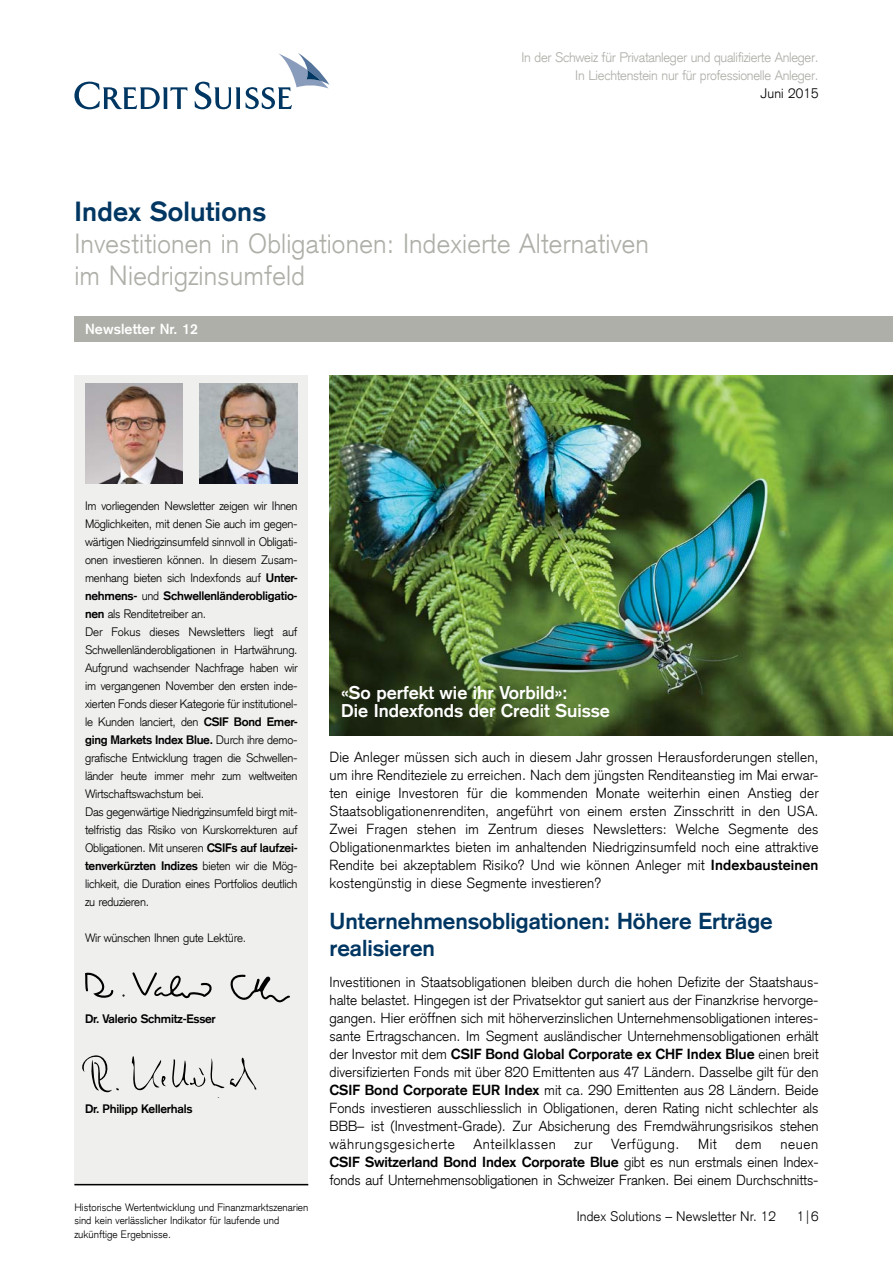
<style>
.page{position:relative;width:893px;height:1263px;background:#fff}
.page>*{position:absolute;margin:0;border:0;box-sizing:border-box;transform-origin:0 0}
.t1{font:300 27px/32.2px "Credit Suisse Type";letter-spacing:.01em;color:#adafa8}
.t2{font:700 27px "Credit Suisse Type";letter-spacing:.01em;color:#003662}
.t3{font:700 22.5px/27px "Credit Suisse Type";color:#003662}
.t4{font:700 18px/18px "Credit Suisse Type";color:#fff}
.t5{font:300 14.25px/18px "Credit Suisse Type";letter-spacing:.01em;color:#000;text-align:justify}
.t6{font:300 14.25px "Credit Suisse Type";letter-spacing:.04em;color:#000}
.t7{font:700 14.25px "Credit Suisse Type";letter-spacing:.01em;color:#fff}
.t8{font:300 13.5px/18px "Credit Suisse Type";letter-spacing:-.02em;color:#adafa8;text-align:right}
.t9{font:300 13.5px "Credit Suisse Type";letter-spacing:.01em;color:#000}
.t10{font:300 12px/18px "Credit Suisse Type";letter-spacing:-.02em;color:#000}
.t11{font:700 12px "Credit Suisse Type";letter-spacing:-.02em;color:#000}
.t12{font:300 10.5px/13.5px "Credit Suisse Type";color:#000}
.s1{font-weight:700}
</style>
<div class="page">
<svg style="left:74px;top:82px;width:113px;height:27px"></svg>
<svg style="left:195px;top:53px;width:134px;height:56px"></svg>
<div style="left:74px;top:316px;width:819px;height:25px;background:#adafa8"></div>
<div style="left:74px;top:375px;width:234px;height:810px;background:#efefee"></div>
<img style="left:85px;top:384px;width:98px;height:99px">
<img style="left:200px;top:384px;width:98px;height:99px">
<hr style="left:74px;top:1184px;width:234px;height:1px;background:#000">
<img style="left:330px;top:375px;width:563px;height:360px">
<svg style="left:85px;top:972px;width:28px;height:26px"></svg>
<svg style="left:230px;top:974px;width:60px;height:28px"></svg>
<svg style="left:132px;top:972px;width:80px;height:26px"></svg>
<svg style="left:230px;top:1057px;width:27px;height:33px"></svg>
<svg style="left:82px;top:1055px;width:37px;height:38px"></svg>
<svg style="left:131px;top:1056px;width:93px;height:42px"></svg>
<p class="t8" style="left:521px;top:49px;width:299px">In der Schweiz für Privatanleger und qualifizierte Anleger.<br>In Liechtenstein nur für professionelle Anleger.</p>
<p class="t9" style="left:761px;top:85px;width:59px">Juni 2015</p>
<h1 class="t2" style="left:74px;top:195px;width:193px">Index Solutions</h1>
<h1 class="t1" style="left:74px;top:227px;width:576px">Investitionen in Obligationen: Indexierte Alternativen im Niedrigzinsumfeld</h1>
<p class="t7" style="left:85px;top:320px;width:114px">Newsletter Nr. 12</p>
<p class="t10" style="left:85px;top:497px;width:214px">Im vorliegenden Newsletter zeigen wir Ihnen Möglichkeiten, mit denen Sie auch im gegen&shy;wärtigen Niedrigzinsumfeld sinnvoll in Obligati&shy;onen investieren können. In diesem Zusam&shy;menhang bieten sich Indexfonds auf <span class="s1">Unter&shy;nehmens-</span> und <span class="s1">Schwellenländerobligatio&shy;nen</span> als Renditetreiber an.<br>Der Fokus dieses Newsletters liegt auf Schwellenländerobligationen in Hartwährung.<br>Aufgrund wachsender Nachfrage haben wir im vergangenen November den ersten inde&shy;xierten Fonds dieser Kategorie für institutionel&shy;le Kunden lanciert, den <span class="s1">CSIF Bond Emer&shy;ging Markets Index Blue.</span> Durch ihre demo&shy;grafische Entwicklung tragen die Schwellen&shy;länder heute immer mehr zum weltweiten Wirtschaftswachstum bei.<br>Das gegenwärtige Niedrigzinsumfeld birgt mit&shy;telfristig das Risiko von Kurskorrekturen auf Obligationen. Mit unseren <span class="s1">CSIFs auf laufzei&shy;tenverkürzten Indizes</span> bieten wir die Mög&shy;lichkeit, die Duration eines Portfolios deutlich zu reduzieren.</p>
<p class="t10" style="left:85px;top:929px;width:163px">Wir wünschen Ihnen gute Lektüre.</p>
<p class="t11" style="left:85px;top:1012px;width:132px">Dr. Valerio Schmitz-Esser</p>
<p class="t11" style="left:85px;top:1102px;width:109px">Dr. Philipp Kellerhals</p>
<p class="t12" style="left:74px;top:1200px;width:236px">Historische Wertentwicklung und Finanzmarktszenarien sind kein verlässlicher Indikator für laufende und zukünftige Ergebnisse.</p>
<p class="t4" style="left:341px;top:684px;width:270px">«So perfekt wie ihr Vorbild»:<br>Die Indexfonds der Credit Suisse</p>
<p class="t5" style="left:330px;top:748px;width:491px">Die Anleger müssen sich auch in diesem Jahr grossen Herausforderungen stellen, um ihre Renditeziele zu erreichen. Nach dem jüngsten Renditeanstieg im Mai erwar&shy;ten einige Investoren für die kommenden Monate weiterhin einen Anstieg der Staatsobligationenrenditen, angeführt von einem ersten Zinsschritt in den USA.<br>Zwei Fragen stehen im Zentrum dieses Newsletters: Welche Segmente des Obligationenmarktes bieten im anhaltenden Niedrigzinsumfeld noch eine attraktive Rendite bei akzeptablem Risiko? Und wie können Anleger mit <span class="s1">Indexbausteinen </span>kostengünstig in diese Segmente investieren?</p>
<h2 class="t3" style="left:330px;top:908px;width:445px">Unternehmensobligationen: Höhere Erträge realisieren</h2>
<p class="t5" style="left:330px;top:973px;width:491px">Investitionen in Staatsobligationen bleiben durch die hohen Defizite der Staatshaus&shy;halte belastet. Hingegen ist der Privatsektor gut saniert aus der Finanzkrise hervorge&shy;gangen. Hier eröffnen sich mit höherverzinslichen Unternehmensobligationen interes&shy;sante Ertragschancen. Im Segment ausländischer Unternehmensobligationen erhält der Investor mit dem <span class="s1">CSIF Bond Global Corporate ex CHF Index Blue</span> einen breit diversifizierten Fonds mit über 820 Emittenten aus 47 Ländern. Dasselbe gilt für den <span class="s1">CSIF Bond Corporate EUR Index</span> mit ca. 290 Emittenten aus 28 Ländern. Beide Fonds investieren ausschliesslich in Obligationen, deren Rating nicht schlechter als BBB– ist (Investment-Grade). Zur Absicherung des Fremdwährungsrisikos stehen währungsgesicherte</p>
<p class="t6" style="left:473px;top:1136px;width:84px">Anteilklassen</p>
<p class="t5" style="left:575px;top:1135px;width:19px">zur</p>
<p class="t6" style="left:611px;top:1136px;width:70px">Verfügung.</p>
<p class="t5" style="left:698px;top:1135px;width:20px">Mit</p>
<p class="t5" style="left:735px;top:1135px;width:28px">dem</p>
<p class="t5" style="left:330px;top:1135px;width:491px;text-indent:451px">neuen <span class="s1">CSIF Switzerland Bond Index Corporate Blue</span> gibt es nun erstmals einen Index&shy;fonds auf Unternehmensobligationen in Schweizer Franken. Bei einem Durchschnitts-</p>
<p class="t9" style="left:577px;top:1209px;width:201px">Index Solutions – Newsletter Nr. 12</p>
<p class="t9" style="left:797px;top:1209px;width:23px">1|6</p>
</div>
